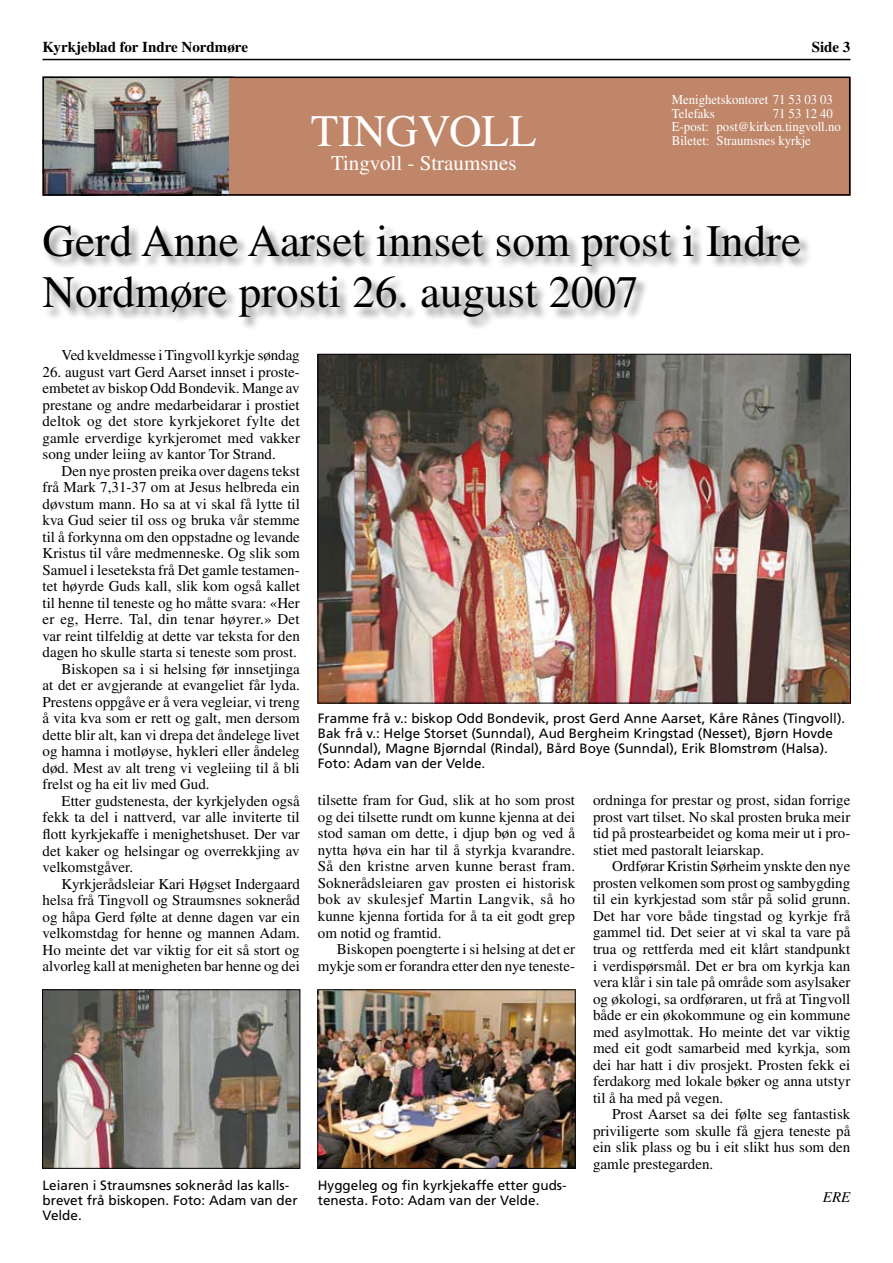
<style>
.page{position:relative;width:893px;height:1263px;background:#fff}
.page>*{position:absolute;margin:0;border:0;box-sizing:border-box;transform-origin:0 0}
.t1{font:45px/51px "Times";color:#000}
.t2{font:45px "Times";color:#fff}
.t3{font:21px "Times";color:#fff}
.t4{font:15px/16.5px "Times";color:#000;text-align:justify}
.t5{font:700 15px "Times";color:#000}
.t6{font:italic 15px "Times";color:#000}
.t7{font:13.5px/15px "Frutiger";color:#000}
.t8{font:13.5px/13.5px "Times";color:#fff;scale:.95 1}
</style>
<div class="page">
<hr style="left:43px;top:59px;width:807px;height:1px;background:#000">
<img style="left:46px;top:80px;width:183px;height:113px">
<div style="left:229px;top:77px;width:621px;height:119px;background:#c0866a"></div>
<div style="left:43px;top:77px;width:807px;height:119px;border:2px solid #000"></div>
<div style="left:42px;top:225px;width:836px;height:138px;background:#000;opacity:.5"></div>
<img style="left:44px;top:991px;width:254px;height:176px">
<div style="left:42px;top:989px;width:258px;height:180px;border:1px solid #000"></div>
<img style="left:319px;top:991px;width:255px;height:176px">
<div style="left:317px;top:989px;width:259px;height:180px;border:1px solid #000"></div>
<img style="left:320px;top:356px;width:529px;height:345px">
<p class="t5" style="left:43px;top:38px;width:207px">Kyrkjeblad for Indre Nordmøre</p>
<p class="t5" style="left:812px;top:38px;width:40px">Side 3</p>
<h1 class="t2" style="left:311px;top:105px;width:227px">TINGVOLL</h1>
<h2 class="t3" style="left:331px;top:151px;width:187px">Tingvoll - Straumsnes</h2>
<p class="t8" style="left:672px;top:93px;width:171px">Menighetskontoret 71 53 03 03<br>Telefaks</p>
<p class="t8" style="left:672px;top:106px;width:179px;text-indent:101px">71 53 12 40<br>E-post: post@kirken.tingvoll.no<br>Biletet: Straumsnes kyrkje</p>
<h1 class="t1" style="left:43px;top:215px;width:760px">Gerd Anne Aarset innset som prost i Indre<br>Nordmøre prosti 26. august 2007</h1>
<p class="t4" style="left:62px;top:347px;width:240px">Ved kveldmesse i Tingvoll kyrkje søndag</p>
<p class="t4" style="left:43px;top:364px;width:259px">26. august vart Gerd Aarset innset i proste&shy;embetet av biskop Odd Bondevik. Mange av prestane og andre medarbeidarar i prostiet deltok og det store kyrkjekoret fylte det gamle erverdige kyrkjeromet med vakker song under leiing av kantor Tor Strand.</p>
<p class="t4" style="left:62px;top:463px;width:240px">Den nye prosten preika over dagens tekst</p>
<p class="t4" style="left:43px;top:479px;width:259px">frå Mark 7,31-37 om at Jesus helbreda ein</p>
<p class="t4" style="left:43px;top:496px;width:259px">døvstum mann. Ho sa at vi skal få lytte til</p>
<p class="t4" style="left:43px;top:512px;width:259px">kva Gud seier til oss og bruka vår stemme</p>
<p class="t4" style="left:43px;top:529px;width:259px">til å forkynna om den oppstadne og levande</p>
<p class="t4" style="left:43px;top:545px;width:259px">Kristus til våre medmenneske. Og slik som</p>
<p class="t4" style="left:43px;top:562px;width:259px">Samuel i leseteksta frå Det gamle testamen-</p>
<p class="t4" style="left:43px;top:578px;width:259px">tet høyrde Guds kall, slik kom også kallet</p>
<p class="t4" style="left:43px;top:595px;width:259px">til henne til teneste og ho måtte svara: «Her</p>
<p class="t4" style="left:43px;top:611px;width:259px">er eg, Herre. Tal, din tenar høyrer.» Det</p>
<p class="t4" style="left:43px;top:628px;width:259px">var reint tilfeldig at dette var teksta for den</p>
<p class="t4" style="left:43px;top:644px;width:256px">dagen ho skulle starta si teneste som prost.</p>
<p class="t4" style="left:62px;top:661px;width:240px">Biskopen sa i si helsing før innsetjinga</p>
<p class="t4" style="left:43px;top:677px;width:259px">at det er avgjerande at evangeliet får lyda.</p>
<p class="t4" style="left:43px;top:694px;width:259px">Prestens oppgåve er å vera vegleiar, vi treng</p>
<p class="t4" style="left:43px;top:710px;width:259px">å vita kva som er rett og galt, men dersom</p>
<p class="t4" style="left:43px;top:727px;width:259px">dette blir alt, kan vi drepa det åndelege livet</p>
<p class="t4" style="left:43px;top:743px;width:259px">og hamna i motløyse, hykleri eller åndeleg</p>
<p class="t4" style="left:43px;top:760px;width:259px">død. Mest av alt treng vi vegleiing til å bli</p>
<p class="t4" style="left:43px;top:776px;width:169px">frelst og ha eit liv med Gud.</p>
<p class="t4" style="left:62px;top:793px;width:240px">Etter gudstenesta, der kyrkjelyden også</p>
<p class="t4" style="left:43px;top:809px;width:259px">fekk ta del i nattverd, var alle inviterte til</p>
<p class="t4" style="left:43px;top:826px;width:259px">flott kyrkjekaffe i menighetshuset. Der var</p>
<p class="t4" style="left:43px;top:842px;width:259px">det kaker og helsingar og overrekkjing av</p>
<p class="t4" style="left:43px;top:859px;width:92px">velkomstgåver.</p>
<p class="t4" style="left:62px;top:875px;width:240px">Kyrkjerådsleiar Kari Høgset Indergaard</p>
<p class="t4" style="left:43px;top:892px;width:259px">helsa frå Tingvoll og Straumsnes sokneråd</p>
<p class="t4" style="left:43px;top:908px;width:259px">og håpa Gerd følte at denne dagen var ein</p>
<p class="t4" style="left:43px;top:925px;width:259px">velkomstdag for henne og mannen Adam.</p>
<p class="t4" style="left:43px;top:941px;width:259px">Ho meinte det var viktig for eit så stort og</p>
<p class="t4" style="left:43px;top:958px;width:259px">alvorleg kall at menigheten bar henne og dei</p>
<p class="t7" style="left:318px;top:710px;width:529px">Framme frå v.: biskop Odd Bondevik, prost Gerd Anne Aarset, Kåre Rånes (Tingvoll).<br>Bak frå v.: Helge Storset (Sunndal), Aud Bergheim Kringstad (Nesset), Bjørn Hovde (Sunndal), Magne Bjørndal (Rindal), Bård Boye (Sunndal), Erik Blomstrøm (Halsa).<br>Foto: Adam van der Velde.</p>
<p class="t4" style="left:593px;top:792px;width:259px">ordninga for prestar og prost, sidan forrige prost vart tilset. No skal prosten bruka meir tid på prostearbeidet og koma meir ut i pro&shy;stiet med pastoralt leiarskap.</p>
<p class="t4" style="left:593px;top:858px;width:259px;text-indent:19px">Ordførar Kristin Sørheim ynskte den nye prosten velkomen som prost og sambygding til ein kyrkjestad som står på solid grunn.<br>Det har vore både tingstad og kyrkje frå gammel tid. Det seier at vi skal ta vare på trua og rettferda med eit klårt standpunkt i verdispørsmål. Det er bra om kyrkja kan vera klår i sin tale på område som asylsaker og økologi, sa ordføraren, ut frå at Tingvoll både er ein økokommune og ein kommune med asylmottak. Ho meinte det var viktig med eit godt samarbeid med kyrkja, som dei har hatt i div prosjekt. Prosten fekk ei ferdakorg med lokale bøker og anna utstyr til å ha med på vegen.</p>
<p class="t4" style="left:593px;top:1106px;width:259px;text-indent:19px">Prost Aarset sa dei følte seg fantastisk priviligerte som skulle få gjera teneste på ein slik plass og bu i eit slikt hus som den gamle prestegarden.</p>
<p class="t6" style="left:823px;top:1188px;width:29px">ERE</p>
<p class="t4" style="left:318px;top:792px;width:259px">tilsette fram for Gud, slik at ho som prost og dei tilsette rundt om kunne kjenna at dei stod saman om dette, i djup bøn og ved å nytta høva ein har til å styrkja kvarandre.<br>Så den kristne arven kunne berast fram.<br>Soknerådsleiaren gav prosten ei historisk bok av skulesjef Martin Langvik, så ho kunne kjenna fortida for å ta eit godt grep om notid og framtid.</p>
<p class="t4" style="left:318px;top:941px;width:259px;text-align:right">Biskopen poengterte i si helsing at det er mykje som er forandra etter den nye teneste-</p>
<p class="t7" style="left:43px;top:1178px;width:257px">Leiaren i Straumsnes sokneråd las kalls&shy;brevet frå biskopen. Foto: Adam van der<br>Velde.</p>
<p class="t7" style="left:318px;top:1178px;width:250px">Hyggeleg og fin kyrkjekaffe etter guds&shy;tenesta. Foto: Adam van der Velde.</p>
</div>
